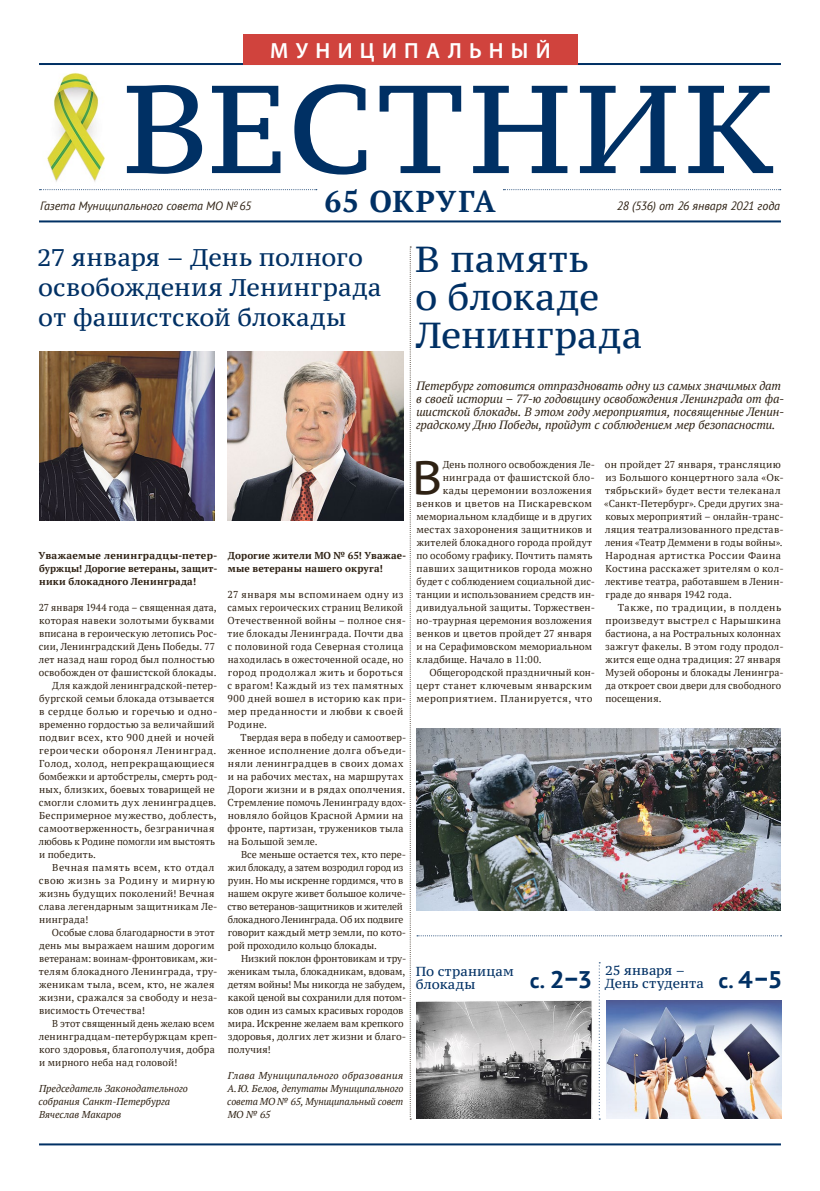
<style>
.page{position:relative;width:820px;height:1191px;background:#fff}
.page>*{position:absolute;margin:0;border:0;box-sizing:border-box;transform-origin:0 0}
.CapsFirstParagraph{font:47.1px "PT Sans Caption";color:#2e2113}
.Caption42{font:36px/38px "PT Serif Caption";letter-spacing:.005em;color:#003064}
.Lead{font:700 30px "PT Serif";letter-spacing:.025em;color:#003064}
.Caption28{font:24px/30px "PT Serif Caption";letter-spacing:.005em;color:#003064}
.FirstParagraph{font:700 24px "PT Sans Caption";color:#003064}
.SmallCaption{font:600 22px "Myriad Pro";letter-spacing:.33em;color:#fff}
.Caption22{font:13px/13px "PT Serif Caption";letter-spacing:.01em;color:#003064}
.Lead-2{font:italic 12px/13px "PT Serif";letter-spacing:-.01em;color:#2e2113}
.t1{font:italic 12px "PT Sans";letter-spacing:-.005em;color:#2e2113}
.SecondParagraph{font:10px/13px "PT Serif";letter-spacing:.015em;color:#2e2113}
.FirstParagraph-2{font:10px/13px "PT Serif";letter-spacing:.025em;color:#2e2113}
.CapsFirstParagraph-2{font:10px "PT Serif";letter-spacing:.02em;color:#2e2113}
.SecondParagraph-2{font:10px/13px "PT Serif";letter-spacing:-.005em;color:#2e2113}
.FirstParagraph-3{font:italic 10px/13px "PT Serif";letter-spacing:-.005em;color:#2e2113;text-align:justify}
.FirstParagraph-4{font:700 10px/13px "PT Serif";letter-spacing:.015em;color:#2e2113}
.SecondParagraph-3{font:10px/13px "PT Serif";letter-spacing:.035em;color:#2e2113}
.CapsFirstParagraph-3{font:10px "PT Serif";color:#2e2113}
.CapsFirstParagraph-4{font:10px "PT Serif";letter-spacing:.04em;color:#2e2113}
.s1{font-size:20px}
</style>
<div class="page">
<hr style="left:39px;top:1143px;width:741px;height:2px;background:#003064">
<img style="left:39px;top:73px;width:83px;height:118px">
<hr style="left:39px;top:63px;width:741px;height:2px;background:#003064">
<hr style="left:39px;top:220px;width:741px;height:2px;background:#003064">
<svg style="left:40px;top:189px;width:277px;height:1px"></svg>
<svg style="left:503px;top:189px;width:277px;height:1px"></svg>
<div style="left:243px;top:35px;width:334px;height:30px;background:#d0433d"></div>
<svg style="left:127px;top:84px;width:645px;height:91px"></svg>
<img style="left:416px;top:728px;width:364px;height:182px">
<svg style="left:409px;top:246px;width:2px;height:873px"></svg>
<img style="left:39px;top:351px;width:176px;height:169px">
<img style="left:228px;top:351px;width:175px;height:169px">
<svg style="left:417px;top:935px;width:364px;height:1px"></svg>
<img style="left:416px;top:1000px;width:176px;height:118px">
<img style="left:606px;top:1000px;width:174px;height:118px">
<svg style="left:598px;top:962px;width:2px;height:157px"></svg>
<p class="SmallCaption" style="left:270px;top:37px;width:282px">МУНИЦИПАЛЬНЫЙ</p>
<p class="t1" style="left:40px;top:198px;width:213px">Газета Муниципального совета МО №65</p>
<p class="Lead" style="left:324px;top:182px;width:173px">65 ОКРУГА</p>
<p class="t1" style="left:616px;top:198px;width:165px">28 (536) от 26 января 2021 года</p>
<p class="Caption28" style="left:37px;top:242px;width:346px">27 января – День полного освобождения Ленинграда от фашистской блокады</p>
<p class="Caption42" style="left:415px;top:239px;width:228px">В память<br>о блокаде<br>Ленинграда</p>
<p class="Lead-2" style="left:416px;top:379px;width:369px">Петербург готовится отпраздновать одну из самых значимых дат в своей истории – 77-ю годовщину освобождения Ленинграда от фа&shy;шистской блокады. В этом году мероприятия, посвященные Ленин&shy;градскому Дню Победы, пройдут с соблюдением мер безопасности.</p>
<p class="FirstParagraph-4" style="left:38px;top:549px;width:180px;text-align:justify">Уважаемые ленинградцы-петер&shy;буржцы! Дорогие ветераны, защит&shy;ники блокадного Ленинграда!</p>
<p class="FirstParagraph-2" style="left:39px;top:601px;width:180px">27 января 1944 года – священная дата, которая навеки золотыми буквами вписана в героическую летопись Рос&shy;сии, Ленинградский День Победы. 77 лет назад наш город был полностью освобожден от фашистской блокады.</p>
<p class="SecondParagraph" style="left:39px;top:679px;width:180px;text-indent:14px">Для каждой ленинградской-петер&shy;бургской семьи блокада отзывается в сердце болью и горечью и одно&shy;временно гордостью за величайший подвиг всех, кто 900 дней и ночей героически оборонял Ленинград.<br>Голод, холод, непрекращающиеся бомбежки и артобстрелы, смерть род&shy;ных, близких, боевых товарищей не смогли сломить дух ленинградцев.<br>Беспримерное мужество, доблесть, самоотверженность, безграничная любовь к Родине помогли им выстоять и победить.</p>
<p class="SecondParagraph-3" style="left:39px;top:861px;width:180px;text-indent:14px">Вечная память всем, кто отдал свою жизнь за Родину и мирную жизнь будущих поколений! Вечная слава легендарным защитникам Ле&shy;нинграда!</p>
<p class="SecondParagraph" style="left:39px;top:926px;width:180px;text-indent:13px">Особые слова благодарности в этот день мы выражаем нашим дорогим ветеранам: воинам-фронтовикам, жи&shy;телям блокадного Ленинграда, тру&shy;женикам тыла, всем, кто, не жалея жизни, сражался за свободу и неза&shy;висимость Отечества!</p>
<p class="SecondParagraph" style="left:39px;top:1017px;width:180px;text-indent:13px">В этот священный день желаю всем ленинградцам-петербуржцам креп&shy;кого здоровья, благополучия, добра и мирного неба над головой!</p>
<p class="FirstParagraph-3" style="left:39px;top:1082px;width:150px">Председатель Законодательного</p>
<p class="FirstParagraph-3" style="left:39px;top:1095px;width:133px">собрания Санкт-Петербурга</p>
<p class="FirstParagraph-3" style="left:39px;top:1108px;width:84px">Вячеслав Макаров</p>
<p class="FirstParagraph-4" style="left:228px;top:549px;width:180px">Дорогие жители МО № 65! Уважае&shy;мые ветераны нашего округа!</p>
<p class="FirstParagraph-2" style="left:227px;top:588px;width:180px">27 января мы вспоминаем одну из самых героических страниц Великой<br>Отечественной войны – полное сня&shy;тие блокады Ленинграда. Почти два с половиной года Северная столица находилась в ожесточенной осаде, но город продолжал жить и бороться с врагом! Каждый из тех памятных<br>900 дней вошел в историю как при&shy;мер преданности и любви к своей<br>Родине.</p>
<p class="SecondParagraph" style="left:227px;top:731px;width:180px;text-indent:13px">Твердая вера в победу и самоотвер&shy;женное исполнение долга объеди&shy;няли ленинградцев в своих домах и на рабочих местах, на маршрутах<br>Дороги жизни и в рядах ополчения.<br>Стремление помочь Ленинграду вдох&shy;новляло бойцов Красной Армии на фронте, партизан, тружеников тыла на Большой земле.</p>
<p class="SecondParagraph-2" style="left:227px;top:848px;width:180px;text-indent:14px">Все меньше остается тех, кто пере&shy;жил блокаду, а затем возродил город из руин. Но мы искренне гордимся, что в нашем округе живет большое количе&shy;ство ветеранов-защитников и жителей блокадного Ленинграда. Об их подвиге говорит каждый метр земли, по кото&shy;рой проходило кольцо блокады.</p>
<p class="SecondParagraph" style="left:227px;top:952px;width:180px;text-indent:13px">Низкий поклон фронтовикам и тру&shy;женикам тыла, блокадникам, вдовам, детям войны! Мы никогда не забудем, какой ценой вы сохранили для потом&shy;ков один из самых красивых городов мира. Искренне желаем вам крепкого здоровья, долгих лет жизни и благо&shy;получия!</p>
<p class="FirstParagraph-3" style="left:227px;top:1069px;width:178px">Глава Муниципального образования А.Ю. Белов, депутаты Муниципального совета МО № 65, Муниципальный совет</p>
<p class="FirstParagraph-3" style="left:228px;top:1108px;width:44px">МО № 65</p>
<p class="CapsFirstParagraph" style="left:412px;top:447px;width:32px">В</p>
<p class="CapsFirstParagraph-2" style="left:442px;top:458px;width:154px">День полного освобождения Ле-</p>
<p class="CapsFirstParagraph-2" style="left:442px;top:471px;width:154px">нинграда от фашистской бло-</p>
<p class="CapsFirstParagraph-2" style="left:442px;top:484px;width:151px">кады церемонии возложения</p>
<p class="CapsFirstParagraph-4" style="left:416px;top:497px;width:177px">венков и цветов на Пискаревском</p>
<p class="CapsFirstParagraph-2" style="left:416px;top:510px;width:177px">мемориальном кладбище и в других</p>
<p class="CapsFirstParagraph-2" style="left:416px;top:523px;width:177px">местах захоронения защитников и</p>
<p class="CapsFirstParagraph-2" style="left:416px;top:536px;width:177px">жителей блокадного города пройдут</p>
<p class="CapsFirstParagraph-2" style="left:416px;top:549px;width:177px">по особому графику. Почтить память</p>
<p class="CapsFirstParagraph-2" style="left:416px;top:562px;width:177px">павших защитников города можно</p>
<p class="CapsFirstParagraph-3" style="left:416px;top:575px;width:180px">будет с соблюдением социальной дис-</p>
<p class="CapsFirstParagraph-2" style="left:416px;top:588px;width:180px">танции и использованием средств ин-</p>
<p class="CapsFirstParagraph-2" style="left:416px;top:601px;width:180px">дивидуальной защиты. Торжествен-</p>
<p class="CapsFirstParagraph-2" style="left:416px;top:614px;width:177px">но-траурная церемония возложения</p>
<p class="CapsFirstParagraph-2" style="left:416px;top:627px;width:177px">венков и цветов пройдет 27 января</p>
<p class="CapsFirstParagraph-2" style="left:416px;top:640px;width:177px">и на Серафимовском мемориальном</p>
<p class="CapsFirstParagraph-2" style="left:416px;top:653px;width:126px">кладбище. Начало в 11:00.</p>
<p class="SecondParagraph" style="left:416px;top:666px;width:180px;text-indent:13px">Общегородской праздничный кон&shy;церт станет ключевым январским мероприятием. Планируется, что</p>
<p class="SecondParagraph" style="left:604px;top:458px;width:181px">он пройдет 27 января, трансляцию из Большого концертного зала «Ок&shy;тябрьский» будет вести телеканал «Санкт-Петербург». Среди других зна&shy;ковых мероприятий – онлайн-транс&shy;ляция театрализованного представ&shy;ления «Театр Деммени в годы войны».<br>Народная артистка России Фаина Костина расскажет зрителям о кол&shy;лективе театра, работавшем в Ленин&shy;граде до января 1942 года.</p>
<p class="SecondParagraph" style="left:605px;top:601px;width:180px;text-indent:13px">Также, по традиции, в полдень произведут выстрел с Нарышкина бастиона, а на Ростральных колоннах зажгут факелы. В этом году продол&shy;жится еще одна традиция: 27 января<br>Музей обороны и блокады Ленингра&shy;да откроет свои двери для свободного посещения.</p>
<p class="Caption22" style="left:415px;top:964px;width:100px">По страницам блокады</p>
<p class="Caption22" style="left:605px;top:963px;width:81px">25 января –</p>
<p class="FirstParagraph" style="left:529px;top:963px;width:64px"><span class="s1">c.</span> 2–3</p>
<p class="FirstParagraph" style="left:718px;top:963px;width:65px"><span class="s1">c.</span> 4–5</p>
<p class="Caption22" style="left:604px;top:976px;width:100px">День студента</p>
</div>
